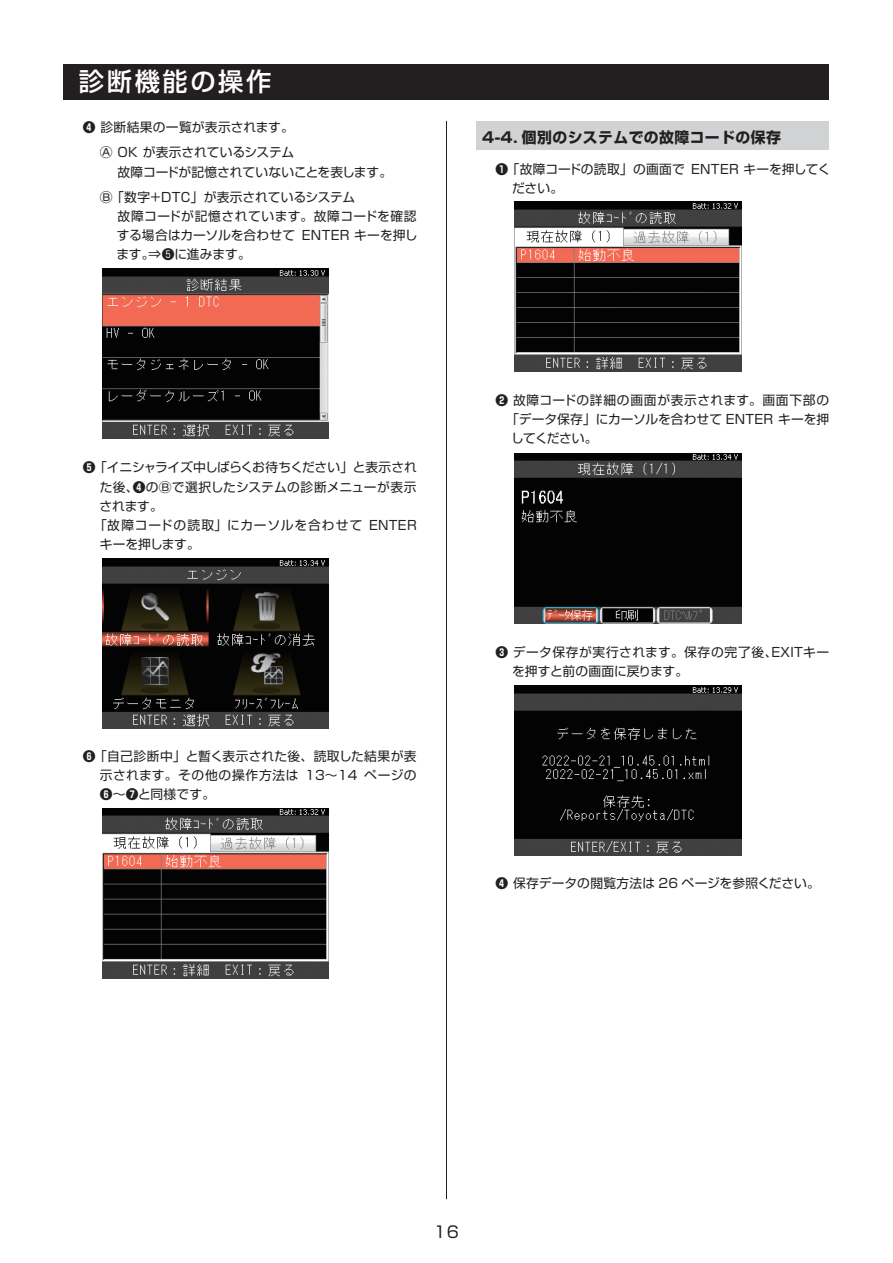
<style>
.page{position:relative;width:893px;height:1263px;background:#fff}
.page>*{position:absolute;margin:0;border:0;box-sizing:border-box;transform-origin:0 0}
.t1{font:25.35px "Shin Go Pro Medium 90 pv RKSJ H";letter-spacing:.1em;color:#fff}
.t2{font:15.9px "Shin Go Pro Regular 90 pv RKSJ H";color:#231f20}
.t3{font:14.85px "Shin Go Pro Bold 90 pv RKSJ H";letter-spacing:.025em;color:#231f20}
.t4{font:12.75px/19.2px "Shin Go Pro Regular 90 pv RKSJ H";letter-spacing:.015em;color:#231f20}
.t5{font:12.75px/19.2px "Shin Go Pro Regular 90 pv RKSJ H";letter-spacing:-.005em;color:#231f20}
.t6{font:12.75px "Shin Go Pro Regular 90 pv RKSJ H";letter-spacing:-.02em;color:#231f20}
.t7{font:12.75px "Shin Go Pro Regular 90 pv RKSJ H";letter-spacing:.065em;color:#231f20}
.t8{font:12.75px "Shin Go Pro Regular 90 pv RKSJ H";letter-spacing:.06em;color:#231f20}
.t9{font:12.75px "Shin Go Pro Regular 90 pv RKSJ H";letter-spacing:.035em;color:#231f20}
.t10{font:12.75px "Shin Go Pro Regular 90 pv RKSJ H";letter-spacing:-.01em;color:#231f20}
.t11{font:12.75px "Shin Go Pro Regular 90 pv RKSJ H";letter-spacing:-.015em;color:#231f20}
.s1{font-family:"Shin Go Pro Bold 90 pv RKSJ H"}
</style>
<div class="page">
<hr style="left:446px;top:121px;width:1px;height:1078px;background:#231f20">
<div style="left:64px;top:64px;width:765px;height:36px;background:#231f20"></div>
<div style="left:476px;top:121px;width:353px;height:28px;background:#d1d2d4"></div>
<img style="left:102px;top:269px;width:227px;height:170px">
<img style="left:102px;top:558px;width:227px;height:171px">
<img style="left:102px;top:808px;width:227px;height:170px">
<img style="left:514px;top:202px;width:227px;height:170px">
<img style="left:514px;top:453px;width:227px;height:170px">
<img style="left:514px;top:685px;width:227px;height:170px">
<h1 class="t1" style="left:79px;top:72px;width:194px">診断機能の操作</h1>
<p class="t4" style="left:83px;top:119px;width:213px"><span class="s1">❹</span> 診断結果の一覧が表示されます。</p>
<p class="t5" style="left:100px;top:145px;width:294px">Ⓐ OK が表示されているシステム<br>　 故障コードが記憶されていないことを表します。</p>
<p class="t4" style="left:100px;top:189px;width:257px">Ⓑ 「数字＋DTC」が表示されているシステム</p>
<p class="t9" style="left:100px;top:212px;width:318px">　 故障コードが記憶されています。故障コードを確認</p>
<p class="t4" style="left:117px;top:228px;width:302px">する場合はカーソルを合わせて ENTER キーを押し</p>
<p class="t10" style="left:117px;top:250px;width:136px">ます。⇒❺に進みます。</p>
<p class="t6" style="left:83px;top:463px;width:335px"><span class="s1">❺</span>「イニシャライズ中しばらくお待ちください」と表示され</p>
<p class="t4" style="left:100px;top:479px;width:318px">た後、<span class="s1">❹</span>のⒷで選択したシステムの診断メニューが表示</p>
<p class="t4" style="left:100px;top:498px;width:65px">されます。</p>
<p class="t7" style="left:83px;top:520px;width:335px">　 「故障コードの読取」にカーソルを合わせて ENTER</p>
<p class="t11" style="left:100px;top:539px;width:102px">キーを押します。</p>
<p class="t4" style="left:100px;top:748px;width:318px;text-align:justify;text-indent:-17px"><span class="s1">❻</span>「自己診断中」と暫く表示された後、読取した結果が表示されます。その他の操作方法は 13～14 ページの<span class="s1">❻</span>～<span class="s1">❼</span>と同様です。</p>
<p class="t3" style="left:482px;top:132px;width:300px">4-4. 個別のシステムでの故障コードの保存</p>
<p class="t4" style="left:512px;top:162px;width:320px;text-indent:-17px"><span class="s1">❶</span>「故障コードの読取」の画面で ENTER キーを押してください。</p>
<p class="t8" style="left:495px;top:395px;width:335px"><span class="s1">❷</span> 故障コードの詳細の画面が表示されます。画面下部の</p>
<p class="t4" style="left:506px;top:411px;width:325px">「データ保存」にカーソルを合わせて ENTER キーを押</p>
<p class="t4" style="left:511px;top:430px;width:88px">してください。</p>
<p class="t4" style="left:512px;top:644px;width:319px;text-indent:-17px"><span class="s1">❸</span> データ保存が実行されます。保存の完了後、ＥＸＩＴキーを押すと前の画面に戻ります。</p>
<p class="t4" style="left:495px;top:875px;width:326px"><span class="s1">❹</span> 保存データの閲覧方法は 26 ページを参照ください。</p>
<p class="t2" style="left:434px;top:1226px;width:27px">16</p>
</div>
